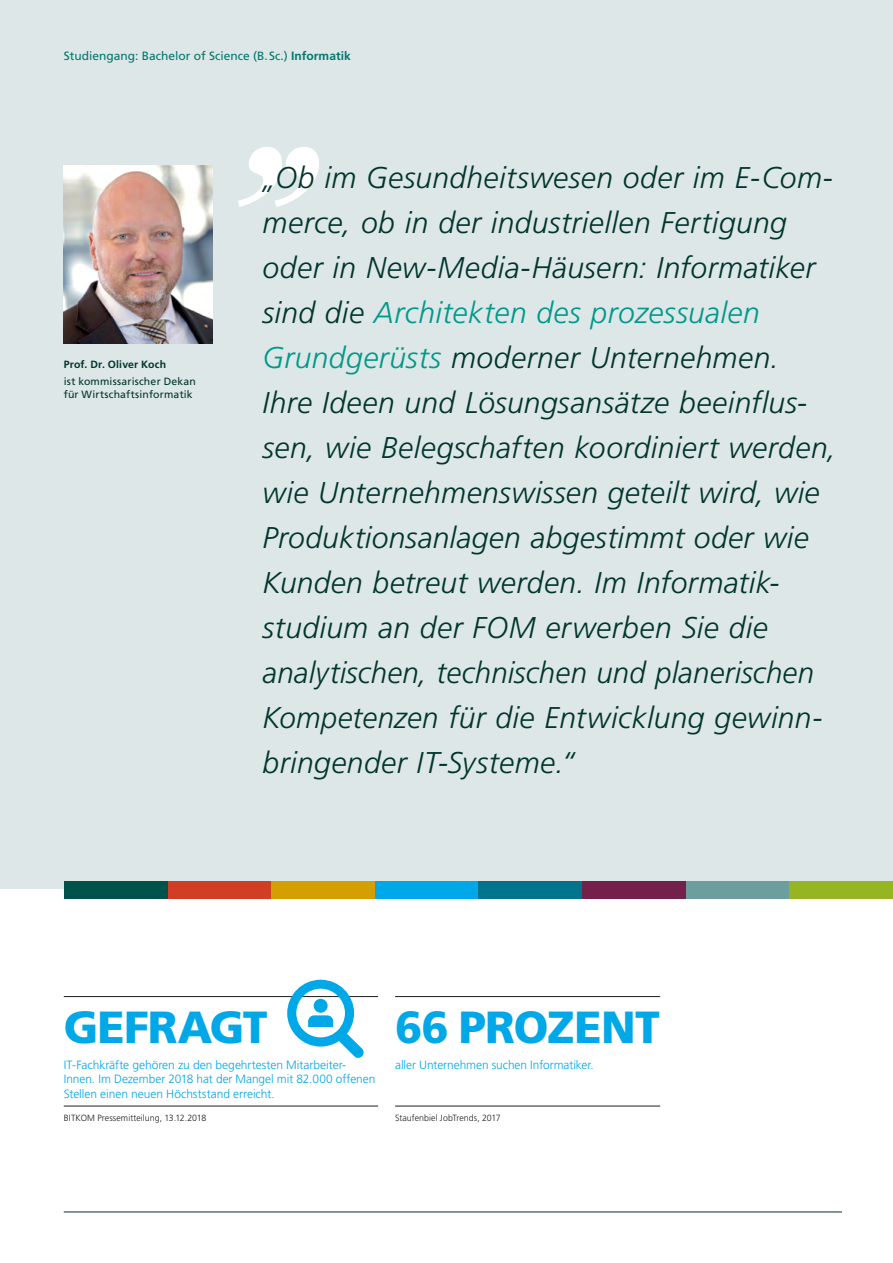
<style>
.page{position:relative;width:893px;height:1263px;background:#dde7e7}
.page>*{position:absolute;margin:0;border:0;box-sizing:border-box;transform-origin:0 0}
.t1{font:900 45px "Frutiger LT Std";letter-spacing:-.02em;color:#00a8e7}
.t2{font:italic 300 30px/45px "Frutiger LT Std";letter-spacing:.01em;color:#00352e}
.t3{font:300 12px/14.4px "Frutiger LT Std";color:#00a8e7}
.t4{font:12px "Frutiger LT Std";color:#00786c}
.t5{font:10.5px/12.6px "Frutiger LT Std";letter-spacing:.02em;color:#00352e}
.t6{font:700 10.5px "Frutiger LT Std";letter-spacing:.02em;color:#00352e}
.t7{font:300 9px "Frutiger LT Std";letter-spacing:.005em;color:#1d1d1b}
.s1{font-weight:700}
.s2{color:#00998a}
</style>
<div class="page">
<div style="left:0;top:889px;width:893px;height:374px;background:#fff"></div>
<img style="left:64px;top:165px;width:149px;height:179px">
<svg style="left:238px;top:147px;width:81px;height:60px"></svg>
<hr style="left:64px;top:1211px;width:778px;height:1px;background:#00352e">
<div style="left:375px;top:881px;width:103px;height:17px;background:#00a8e7"></div>
<div style="left:686px;top:881px;width:103px;height:17px;background:#6b9e9c"></div>
<div style="left:478px;top:881px;width:104px;height:17px;background:#00748c"></div>
<div style="left:582px;top:881px;width:104px;height:17px;background:#73204a"></div>
<div style="left:271px;top:881px;width:104px;height:17px;background:#d49f00"></div>
<div style="left:167px;top:881px;width:104px;height:17px;background:#d03f25"></div>
<div style="left:64px;top:881px;width:103px;height:17px;background:#00534a"></div>
<div style="left:789px;top:881px;width:104px;height:17px;background:#96b522"></div>
<hr style="left:64px;top:1106px;width:314px;height:1px;background:#1d1d1b">
<hr style="left:64px;top:996px;width:314px;height:1px;background:#1d1d1b">
<hr style="left:395px;top:1106px;width:265px;height:1px;background:#1d1d1b">
<hr style="left:395px;top:996px;width:265px;height:1px;background:#1d1d1b">
<svg style="left:287px;top:980px;width:77px;height:78px"></svg>
<p class="t4" style="left:64px;top:49px;width:288px">Studiengang: Bachelor of Science (B. Sc.) <span class="s1">Informatik</span></p>
<p class="t6" style="left:64px;top:359px;width:104px">Prof. Dr. Oliver Koch</p>
<p class="t5" style="left:64px;top:375px;width:134px">ist kommissarischer Dekan für Wirtschaftsinformatik</p>
<p class="t2" style="left:263px;top:155px;width:575px">„Ob im Gesundheitswesen oder im E-Com&shy;merce, ob in der industriellen Fertigung oder in New-Media-Häusern: Informatiker sind die <span class="s2">Architekten des prozessualen Grundgerüsts</span> moderner Unternehmen.<br>Ihre Ideen und Lösungsansätze beeinflus&shy;sen, wie Belegschaften koordiniert werden, wie Unternehmenswissen geteilt wird, wie Produktionsanlagen abgestimmt oder wie Kunden betreut werden. Im Informatik&shy;studium an der FOM erwerben Sie die analytischen, technischen und planerischen Kompetenzen für die Entwicklung gewinn&shy;bringender IT-Systeme.“</p>
<h1 class="t1" style="left:64px;top:1000px;width:205px">GEFRAGT</h1>
<p class="t3" style="left:64px;top:1057px;width:313px">IT-Fachkräfte gehören zu den begehrtesten Mitarbeiter-<br>Innen. Im Dezember 2018 hat der Mangel mit 82.000 offenen<br>Stellen einen neuen Höchststand erreicht.</p>
<p class="t7" style="left:64px;top:1113px;width:144px">BITKOM Pressemitteilung, 13.12.2018</p>
<h1 class="t1" style="left:395px;top:1000px;width:266px">66 PROZENT</h1>
<p class="t3" style="left:395px;top:1057px;width:200px">aller Unternehmen suchen Informatiker.</p>
<p class="t7" style="left:395px;top:1113px;width:107px">Staufenbiel JobTrends, 2017</p>
</div>
